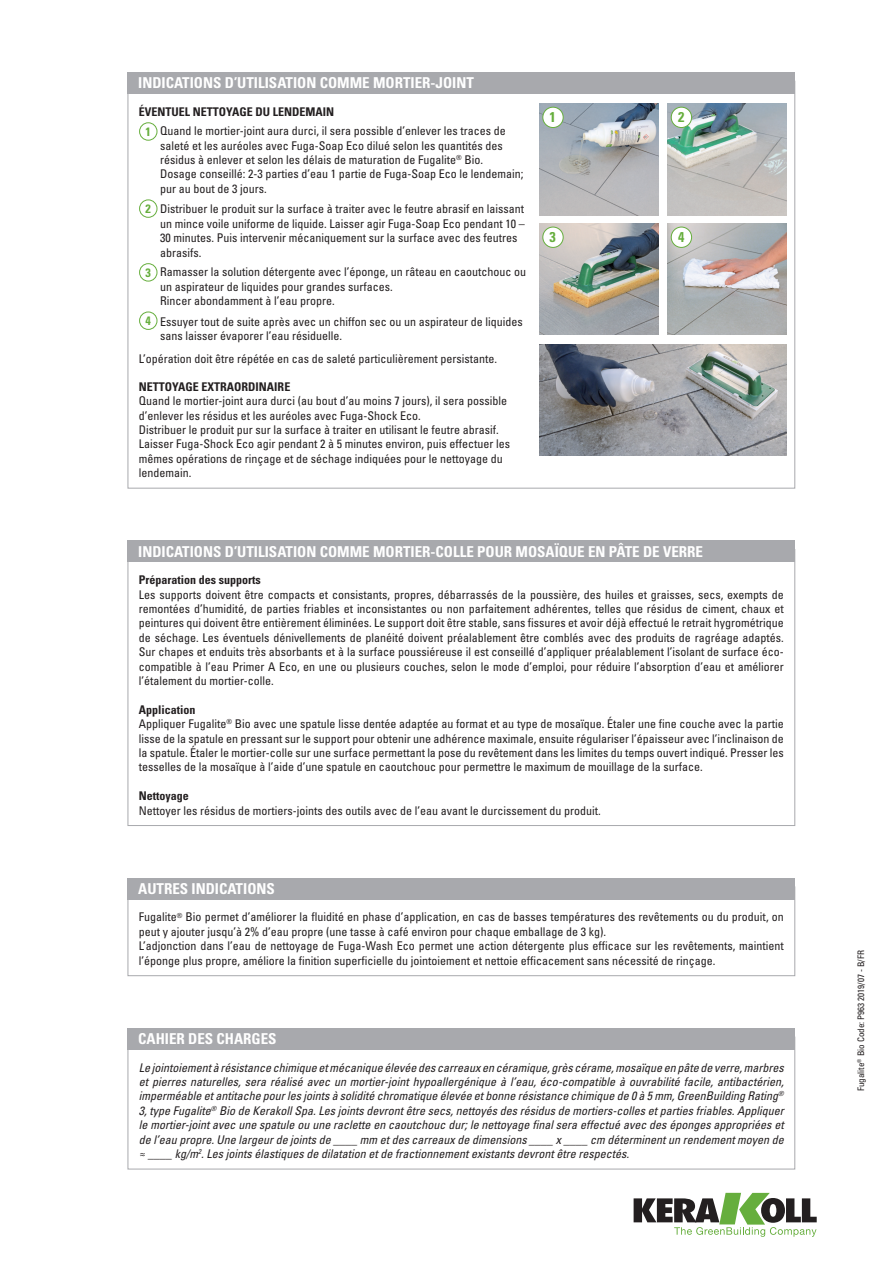
<style>
.page{position:relative;width:893px;height:1263px;background:#fff}
.page>*{position:absolute;margin:0;border:0;box-sizing:border-box;transform-origin:0 0}
.titolo_box{font:700 condensed 15px "Univers LT Std";color:#fff}
.t1{font:700 condensed 14.25px "Univers LT Std";color:#66ae3d}
.t2{font:700 condensed 12.15px "Univers LT Std";color:#66ae3d}
.testo_box{font:condensed 12px/14.4px "Univers LT Std";color:#231f20}
.testo_box_corsivo{font:italic condensed 12px/14.4px "Univers LT Std";color:#231f20;text-align:justify}
.testo_box_bold{font:700 condensed 12px "Univers LT Std";color:#231f20}
.testo_box-2{font:700 condensed 12px "Univers LT Std";color:#231f20}
.notag_eco_codice_sc{font:condensed 9px "Univers LT Std";color:#231f20}
</style>
<div class="page">
<svg style="left:634px;top:1193px;width:183px;height:44px"></svg>
<div style="left:128px;top:886px;width:667px;height:90px;border:1px solid #a8a9ad"></div>
<div style="left:128px;top:878px;width:667px;height:21px;background:#a8a9ad"></div>
<div style="left:128px;top:1037px;width:667px;height:132px;border:1px solid #a8a9ad"></div>
<div style="left:128px;top:1028px;width:667px;height:21px;background:#a8a9ad"></div>
<div style="left:128px;top:541px;width:667px;height:21px;background:#a8a9ad"></div>
<div style="left:139px;top:122px;width:18px;height:19px;border:1px solid #66ae3d;border-radius:50%"></div>
<div style="left:139px;top:199px;width:18px;height:19px;border:1px solid #66ae3d;border-radius:50%"></div>
<div style="left:139px;top:263px;width:18px;height:18px;border:1px solid #66ae3d;border-radius:50%"></div>
<div style="left:139px;top:312px;width:18px;height:18px;border:1px solid #66ae3d;border-radius:50%"></div>
<div style="left:128px;top:72px;width:667px;height:22px;background:#a8a9ad"></div>
<img style="left:539px;top:344px;width:248px;height:112px">
<img style="left:539px;top:104px;width:119px;height:111px">
<div style="left:543px;top:107px;width:20px;height:21px;background:#fff;border-radius:50%"></div>
<div style="left:542px;top:107px;width:22px;height:21px;border:1px solid #66ae3d;border-radius:50%"></div>
<img style="left:539px;top:223px;width:119px;height:112px">
<div style="left:543px;top:227px;width:20px;height:20px;background:#fff;border-radius:50%"></div>
<div style="left:542px;top:227px;width:22px;height:21px;border:1px solid #66ae3d;border-radius:50%"></div>
<img style="left:668px;top:104px;width:119px;height:111px">
<div style="left:671px;top:107px;width:21px;height:21px;background:#fff;border-radius:50%"></div>
<div style="left:671px;top:107px;width:21px;height:21px;border:1px solid #66ae3d;border-radius:50%"></div>
<img style="left:668px;top:223px;width:119px;height:112px">
<div style="left:671px;top:227px;width:21px;height:20px;background:#fff;border-radius:50%"></div>
<div style="left:671px;top:227px;width:21px;height:21px;border:1px solid #66ae3d;border-radius:50%"></div>
<p class="titolo_box" style="left:138px;top:74px;width:337px">INDICATIONS D’UTILISATION COMME MORTIER-JOINT</p>
<p class="testo_box-2" style="left:139px;top:104px;width:197px">ÉVENTUEL NETTOYAGE DU LENDEMAIN</p>
<p class="t2" style="left:145px;top:124px;width:7px">1</p>
<p class="testo_box" style="left:160px;top:124px;width:365px">Quand le mortier-joint aura durci, il sera possible d’enlever les traces de saleté et les auréoles avec Fuga-Soap Eco dilué selon les quantités des résidus à enlever et selon les délais de maturation de Fugalite<sup>®</sup> Bio.<br>Dosage conseillé: 2-3 parties d’eau 1 partie de Fuga-Soap Eco le lendemain; pur au bout de 3 jours.</p>
<p class="t2" style="left:145px;top:201px;width:7px">2</p>
<p class="testo_box" style="left:160px;top:202px;width:366px">Distribuer le produit sur la surface à traiter avec le feutre abrasif en laissant un mince voile uniforme de liquide. Laisser agir Fuga-Soap Eco pendant 10 – 30 minutes. Puis intervenir mécaniquement sur la surface avec des feutres abrasifs.</p>
<p class="t2" style="left:145px;top:265px;width:7px">3</p>
<p class="testo_box" style="left:160px;top:264px;width:367px">Ramasser la solution détergente avec l’éponge, un râteau en caoutchouc ou un aspirateur de liquides pour grandes surfaces.<br>Rincer abondamment à l’eau propre.</p>
<p class="t2" style="left:145px;top:313px;width:7px">4</p>
<p class="testo_box" style="left:160px;top:314px;width:364px">Essuyer tout de suite après avec un chiffon sec ou un aspirateur de liquides sans laisser évaporer l’eau résiduelle.</p>
<p class="testo_box" style="left:139px;top:351px;width:360px">L’opération doit être répétée en cas de saleté particulièrement persistante.</p>
<p class="testo_box_bold" style="left:139px;top:379px;width:153px">NETTOYAGE EXTRAORDINAIRE</p>
<p class="testo_box" style="left:139px;top:393px;width:370px">Quand le mortier-joint aura durci (au bout d’au moins 7 jours), il sera possible d’enlever les résidus et les auréoles avec Fuga-Shock Eco.</p>
<p class="testo_box" style="left:139px;top:422px;width:373px">Distribuer le produit pur sur la surface à traiter en utilisant le feutre abrasif.<br>Laisser Fuga-Shock Eco agir pendant 2 à 5 minutes environ, puis effectuer les mêmes opérations de rinçage et de séchage indiquées pour le nettoyage du lendemain.</p>
<p class="t1" style="left:550px;top:108px;width:8px">1</p>
<p class="t1" style="left:550px;top:228px;width:8px">3</p>
<p class="t1" style="left:678px;top:108px;width:8px">2</p>
<p class="t1" style="left:678px;top:228px;width:8px">4</p>
<p class="titolo_box" style="left:138px;top:542px;width:566px">INDICATIONS D’UTILISATION COMME MORTIER-COLLE POUR MOSAÏQUE EN PÂTE DE VERRE</p>
<p class="testo_box_bold" style="left:139px;top:572px;width:123px">Préparation des supports</p>
<p class="testo_box" style="left:139px;top:587px;width:646px;text-align:justify">Les supports doivent être compacts et consistants, propres, débarrassés de la poussière, des huiles et graisses, secs, exempts de remontées d’humidité, de parties friables et inconsistantes ou non parfaitement adhérentes, telles que résidus de ciment, chaux et peintures qui doivent être entièrement éliminées. Le support doit être stable, sans fissures et avoir déjà effectué le retrait hygrométrique de séchage. Les éventuels dénivellements de planéité doivent préalablement être comblés avec des produits de ragréage adaptés.<br>Sur chapes et enduits très absorbants et à la surface poussiéreuse il est conseillé d’appliquer préalablement l’isolant de surface éco&shy;compatible à l’eau Primer A Eco, en une ou plusieurs couches, selon le mode d’emploi, pour réduire l’absorption d’eau et améliorer l’étalement du mortier-colle.</p>
<p class="testo_box_bold" style="left:139px;top:702px;width:58px">Application</p>
<p class="testo_box" style="left:139px;top:716px;width:646px;text-align:justify">Appliquer Fugalite<sup>®</sup> Bio avec une spatule lisse dentée adaptée au format et au type de mosaïque. Étaler une fine couche avec la partie lisse de la spatule en pressant sur le support pour obtenir une adhérence maximale, ensuite régulariser l’épaisseur avec l’inclinaison de la spatule. Étaler le mortier-colle sur une surface permettant la pose du revêtement dans les limites du temps ouvert indiqué. Presser les tesselles de la mosaïque à l’aide d’une spatule en caoutchouc pour permettre le maximum de mouillage de la surface.</p>
<p class="testo_box_bold" style="left:139px;top:788px;width:52px">Nettoyage</p>
<p class="testo_box" style="left:139px;top:803px;width:463px">Nettoyer les résidus de mortiers-joints des outils avec de l’eau avant le durcissement du produit.</p>
<p class="titolo_box" style="left:138px;top:879px;width:138px">AUTRES INDICATIONS</p>
<p class="testo_box" style="left:139px;top:910px;width:646px">Fugalite<sup>®</sup> Bio permet d’améliorer la fluidité en phase d’application, en cas de basses températures des revêtements ou du produit, on peut y ajouter jusqu’à 2% d’eau propre (une tasse à café environ pour chaque emballage de 3 kg).</p>
<p class="testo_box" style="left:139px;top:939px;width:646px">L’adjonction dans l’eau de nettoyage de Fuga-Wash Eco permet une action détergente plus efficace sur les revêtements, maintient l’éponge plus propre, améliore la finition superficielle du jointoiement et nettoie efficacement sans nécessité de rinçage.</p>
<p class="titolo_box" style="left:138px;top:1030px;width:140px">CAHIER DES CHARGES</p>
<p class="testo_box_corsivo" style="left:139px;top:1060px;width:646px">Le jointoiement à résistance chimique et mécanique élevée des carreaux en céramique, grès cérame, mosaïque en pâte de verre, marbres et pierres naturelles, sera réalisé avec un mortier-joint hypoallergénique à l’eau, éco-compatible à ouvrabilité facile, antibactérien, imperméable et antitache pour les joints à solidité chromatique élevée et bonne résistance chimique de 0 à 5 mm, GreenBuilding Rating<sup>® </sup>3, type Fugalite<sup>®</sup> Bio de Kerakoll Spa. Les joints devront être secs, nettoyés des résidus de mortiers-colles et parties friables. Appliquer le mortier-joint avec une spatule ou une raclette en caoutchouc dur; le nettoyage final sera effectué avec des éponges appropriées et de l’eau propre. Une largeur de joints de ____ mm et des carreaux de dimensions ____ x ____ cm déterminent un rendement moyen de ≈ ____ kg/m<sup>2</sup>. Les joints élastiques de dilatation et de fractionnement existants devront être respectés.</p>
<p class="notag_eco_codice_sc" style="left:855px;top:1091px;width:142px;rotate:-90deg">Fugalite<sup>®</sup> Bio Code: P963 2019/07 - B/FR</p>
</div>
